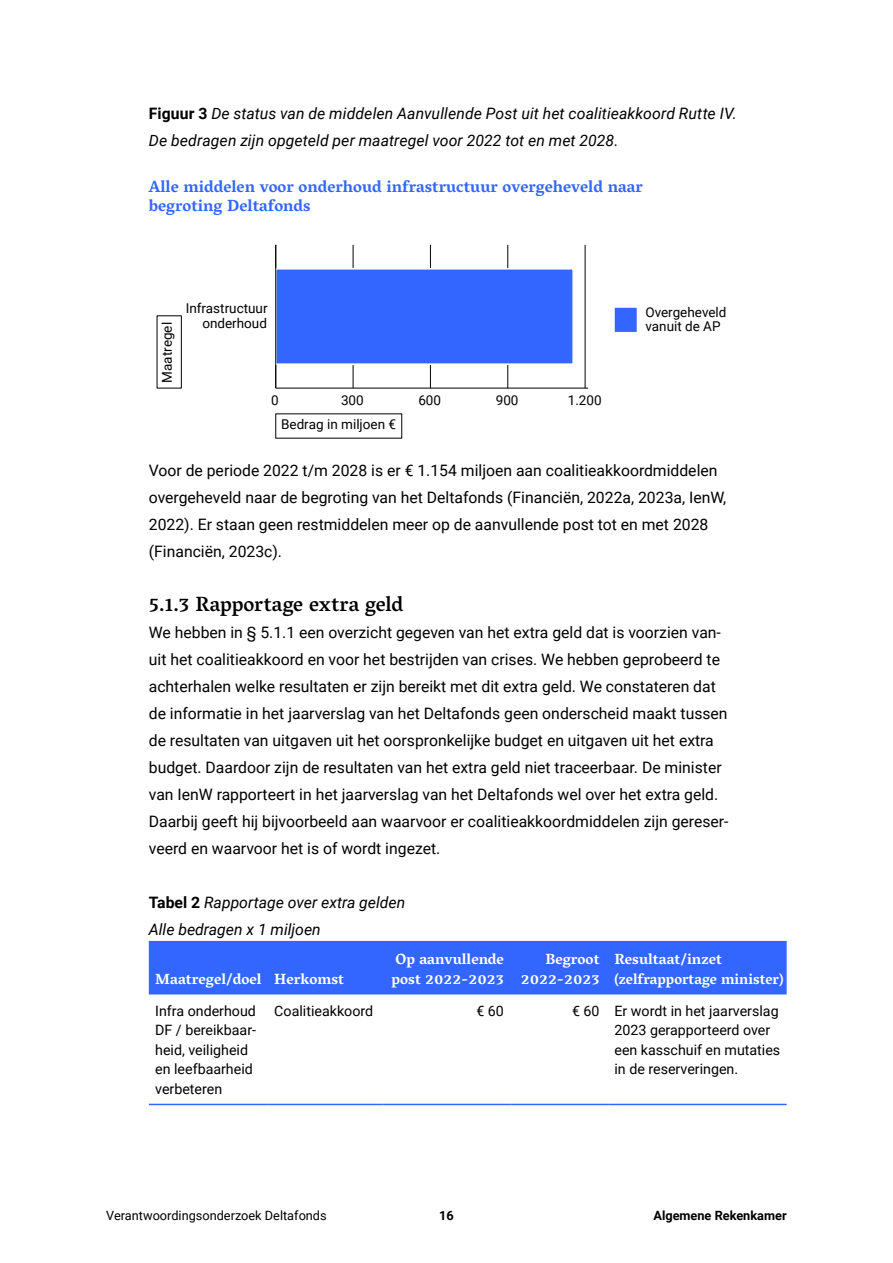
<style>
.page{position:relative;width:893px;height:1263px;background:#fff}
.page>*{position:absolute;margin:0;border:0;box-sizing:border-box;transform-origin:0 0}
._7_Kop_3_-_H4{font:500 21px "Vesper Libre";letter-spacing:-.005em;color:#000}
.t1{font:700 16.5px/19.8px "Vesper Libre";color:#36f}
._0_Platte_tekst_-_P{font:15.75px/27px "Roboto";color:#000}
._8_FigKop_-_H4{font:italic 15.75px/27px "Roboto";letter-spacing:.005em;color:#000}
._0_Platte_tekst_-_P-2{font:italic 15.75px "Roboto";color:#000}
.AR_02_Tabel_Header__zie_tabelstijlen_en_{font:700 15px/19.5px "Vesper Libre";color:#fff}
.AR_02_Tabel_Broodtekst{font:14.25px/19.5px "Roboto";color:#000}
.t2{font:13.5px/14.5px "Roboto";color:#000;text-align:right}
.t3{font:12.75px "Roboto";color:#000}
.t4{font:700 12.75px "Roboto";color:#000}
.s1{font-weight:700;font-style:normal}
</style>
<div class="page">
<hr style="left:276px;top:245px;width:1px;height:143px;background:#000">
<hr style="left:353px;top:245px;width:1px;height:143px;background:#000">
<hr style="left:430px;top:245px;width:1px;height:143px;background:#000">
<hr style="left:507px;top:245px;width:1px;height:143px;background:#000">
<hr style="left:585px;top:245px;width:1px;height:143px;background:#000">
<div style="left:276px;top:269px;width:297px;height:95px;background:#36f"></div>
<div style="left:276px;top:268px;width:298px;height:97px;border:2px solid #fff"></div>
<hr style="left:275px;top:245px;width:1px;height:143px;background:#000">
<hr style="left:276px;top:388px;width:312px;height:1px;background:#000">
<div style="left:157px;top:315px;width:25px;height:73px;border:1px solid #000"></div>
<div style="left:614px;top:307px;width:24px;height:26px;background:#36f"></div>
<div style="left:613px;top:306px;width:25px;height:28px;border:2px solid #fff"></div>
<div style="left:149px;top:941px;width:638px;height:53px;background:#36f"></div>
<hr style="left:149px;top:1104px;width:119px;height:1px;background:#36f">
<hr style="left:268px;top:1104px;width:115px;height:1px;background:#36f">
<hr style="left:383px;top:1104px;width:127px;height:1px;background:#36f">
<hr style="left:510px;top:1104px;width:98px;height:1px;background:#36f">
<hr style="left:608px;top:1104px;width:179px;height:1px;background:#36f">
<p class="_8_FigKop_-_H4" style="left:149px;top:99px;width:590px"><span class="s1">Figuur 3</span> De status van de middelen Aanvullende Post uit het coalitieakkoord Rutte IV.<br>De bedragen zijn opgeteld per maatregel voor 2022 tot en met 2028.</p>
<p class="t1" style="left:149px;top:176px;width:496px">Alle middelen voor onderhoud infrastructuur overgeheveld naar begroting Deltafonds</p>
<p class="t2" style="left:159px;top:383px;width:62px;rotate:-90deg">Maatregel</p>
<p class="t2" style="left:186px;top:301px;width:83px">Infrastructuur onderhoud</p>
<p class="t2" style="left:271px;top:392px;width:9px">0</p>
<p class="t2" style="left:341px;top:392px;width:24px">300</p>
<p class="t2" style="left:418px;top:392px;width:24px">600</p>
<p class="t2" style="left:496px;top:392px;width:24px">900</p>
<p class="t2" style="left:568px;top:392px;width:35px">1.200</p>
<p class="t2" style="left:281px;top:416px;width:116px">Bedrag in miljoen €</p>
<p class="t2" style="left:645px;top:304px;width:83px;text-align:left">Overgeheveld vanuit de AP</p>
<p class="_0_Platte_tekst_-_P" style="left:149px;top:456px;width:579px">Voor de periode 2022 t/m 2028 is er € 1.154 miljoen aan coalitieakkoordmiddelen overgeheveld naar de begroting van het Deltafonds (Financiën, 2022a, 2023a, IenW, 2022). Er staan geen restmiddelen meer op de aanvullende post tot en met 2028 (Financiën, 2023c).</p>
<h3 class="_7_Kop_3_-_H4" style="left:149px;top:591px;width:256px">5.1.3 Rapportage extra geld</h3>
<p class="_0_Platte_tekst_-_P" style="left:149px;top:618px;width:581px">We hebben in § 5.1.1 een overzicht gegeven van het extra geld dat is voorzien van&shy;uit het coalitieakkoord en voor het bestrijden van crises. We hebben geprobeerd te achterhalen welke resultaten er zijn bereikt met dit extra geld. We constateren dat de informatie in het jaarverslag van het Deltafonds geen onderscheid maakt tussen de resultaten van uitgaven uit het oorspronkelijke budget en uitgaven uit het extra budget. Daardoor zijn de resultaten van het extra geld niet traceerbaar. De minister van IenW rapporteert in het jaarverslag van het Deltafonds wel over het extra geld.<br>Daarbij geeft hij bijvoorbeeld aan waarvoor er coalitieakkoordmiddelen zijn gereser&shy;veerd en waarvoor het is of wordt ingezet.</p>
<p class="_0_Platte_tekst_-_P-2" style="left:149px;top:891px;width:258px"><span class="s1">Tabel 2</span> Rapportage over extra gelden</p>
<p class="_0_Platte_tekst_-_P-2" style="left:149px;top:918px;width:173px">Alle bedragen x 1 miljoen</p>
<p class="AR_02_Tabel_Header__zie_tabelstijlen_en_" style="left:155px;top:969px;width:108px">Maatregel/doel</p>
<p class="AR_02_Tabel_Header__zie_tabelstijlen_en_" style="left:274px;top:969px;width:71px">Herkomst</p>
<p class="AR_02_Tabel_Header__zie_tabelstijlen_en_" style="left:392px;top:949px;width:114px">Op aanvullende post 2022-2023</p>
<p class="AR_02_Tabel_Header__zie_tabelstijlen_en_" style="left:521px;top:949px;width:80px;text-align:right">Begroot<br>2022-2023</p>
<p class="AR_02_Tabel_Header__zie_tabelstijlen_en_" style="left:614px;top:949px;width:170px">Resultaat/inzet (zelfrapportage minister)</p>
<p class="AR_02_Tabel_Broodtekst" style="left:155px;top:1000px;width:102px">Infra onderhoud<br>DF / bereikbaar&shy;heid, veiligheid en leefbaarheid verbeteren</p>
<p class="AR_02_Tabel_Broodtekst" style="left:274px;top:1000px;width:100px">Coalitieakkoord</p>
<p class="AR_02_Tabel_Broodtekst" style="left:476px;top:1000px;width:29px">€ 60</p>
<p class="AR_02_Tabel_Broodtekst" style="left:572px;top:1000px;width:29px">€ 60</p>
<p class="AR_02_Tabel_Broodtekst" style="left:614px;top:1000px;width:167px">Er wordt in het jaarverslag<br>2023 gerapporteerd over een kasschuif en mutaties in de reserveringen.</p>
<p class="t3" style="left:106px;top:1207px;width:222px">Verantwoordingsonderzoek Deltafonds</p>
<p class="t4" style="left:439px;top:1207px;width:16px">16</p>
<p class="t4" style="left:653px;top:1207px;width:135px">Algemene Rekenkamer</p>
</div>
